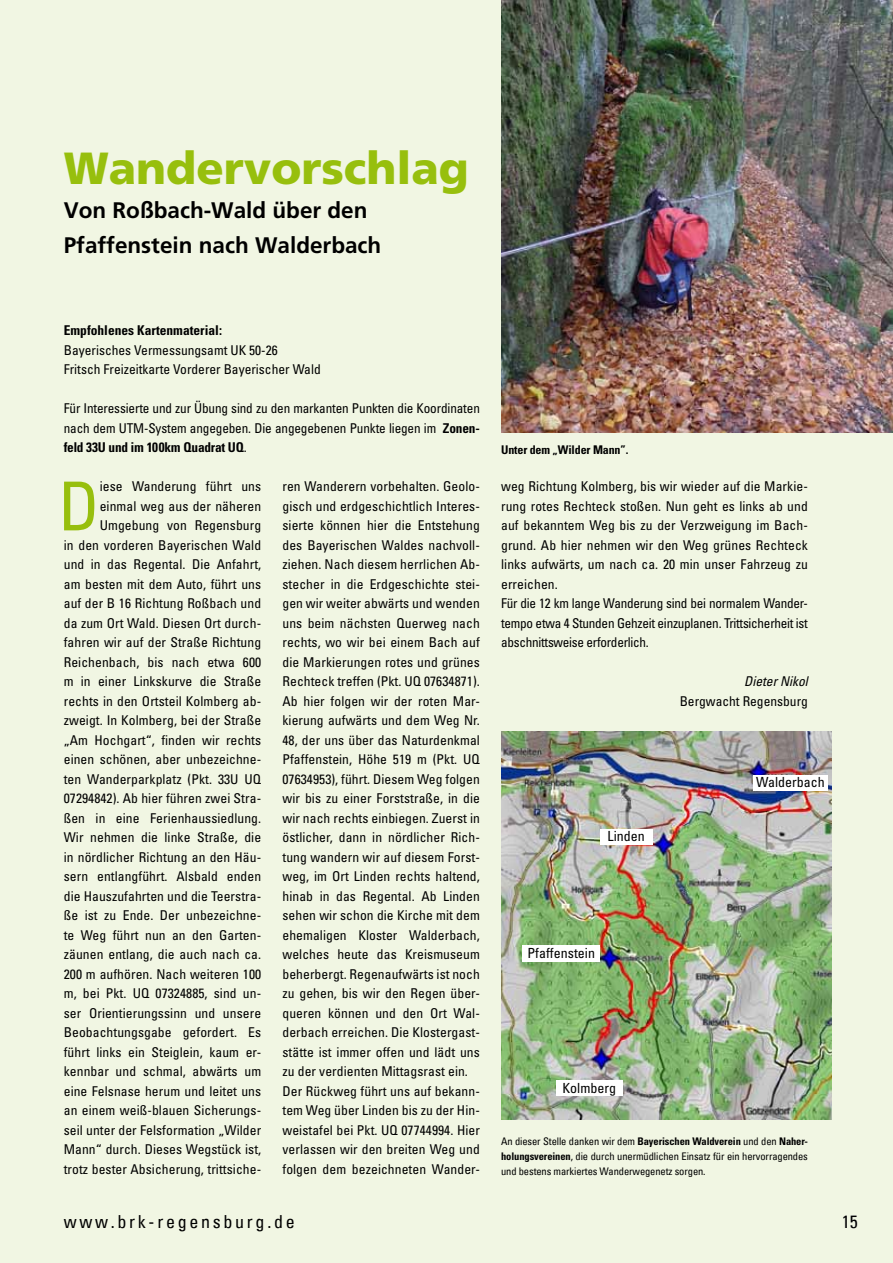
<style>
.page{position:relative;width:893px;height:1263px;background:#f1f6e3}
.page>*{position:absolute;margin:0;border:0;box-sizing:border-box;transform-origin:0 0}
.t1{font:condensed 67.5px "Univers LT";color:#97bf0d}
.t2{font:900 45px "Frutiger";color:#97bf0d}
.t3{font:700 22.5px/34.5px "Frutiger";color:#000}
.t4{font:condensed 18px "Univers LT";letter-spacing:.15em;color:#000}
.t5{font:condensed 13.95px "Univers";color:#000}
.t6{font:condensed 13.5px/19.5px "Univers";letter-spacing:.005em;color:#000}
.t7{font:700 condensed 13.5px "Univers S";letter-spacing:-.01em;color:#000}
.t8{font:700 condensed 13.5px "Univers";color:#000}
.t9{font:italic condensed 13.5px "Univers";color:#000}
.t10{font:700 condensed 12px "Univers";letter-spacing:-.01em;color:#000}
.t11{font:condensed 10.5px/15px "Univers LT";letter-spacing:-.01em;color:#000;text-align:justify}
.s1{font-family:"Univers S";font-weight:700}
.s2{font-family:"Univers";font-weight:400}
.s3{font-family:"Univers";font-weight:700}
</style>
<div class="page">
<img style="left:501px;top:0;width:392px;height:433px">
<img style="left:501px;top:731px;width:331px;height:388px">
<div style="left:753px;top:775px;width:74px;height:15px;background:#fff"></div>
<div style="left:600px;top:829px;width:53px;height:15px;background:#fff"></div>
<div style="left:523px;top:945px;width:77px;height:17px;background:#fff"></div>
<div style="left:556px;top:1080px;width:66px;height:16px;background:#fff"></div>
<h2 class="t2" style="left:64px;top:141px;width:407px">Wandervorschlag</h2>
<h3 class="t3" style="left:64px;top:193px;width:319px">Von Roßbach-Wald über den<br>Pfaffenstein nach Walderbach</h3>
<p class="t8" style="left:64px;top:322px;width:160px">Empfohlenes Kartenmaterial:</p>
<p class="t6" style="left:64px;top:340px;width:259px">Bayerisches Vermessungsamt UK 50-26<br>Fritsch Freizeitkarte Vorderer Bayerischer Wald</p>
<p class="t6" style="left:64px;top:398px;width:418px">Für Interessierte und zur Übung sind zu den markanten Punkten die Koordinaten nach dem UTM-System angegeben. Die angegebenen Punkte liegen im <span class="s1">Zonen-</span></p>
<p class="t7" style="left:64px;top:439px;width:185px">feld 33U und im 100km Quadrat UQ<span class="s2">.</span></p>
<p class="t10" style="left:501px;top:442px;width:129px">Unter dem „Wilder Mann”.</p>
<h1 class="t1" style="left:58px;top:464px;width:43px">D</h1>
<p class="t6" style="left:64px;top:476px;width:199px;text-align:right">iese Wanderung führt uns einmal weg aus der näheren<br>Umgebung von Regensburg<br>in den vorderen Bayerischen Wald und in das Regental. Die Anfahrt, am besten mit dem Auto, führt uns auf der B 16 Richtung Roßbach und da zum Ort Wald. Diesen Ort durch&shy;fahren wir auf der Straße Richtung<br>Reichenbach, bis nach etwa 600 m in einer Linkskurve die Straße rechts in den Ortsteil Kolmberg ab&shy;zweigt. In Kolmberg, bei der Straße „Am Hochgart“, finden wir rechts einen schönen, aber unbezeichne&shy;ten Wanderparkplatz (Pkt. 33U UQ<br>07294842). Ab hier führen zwei Stra&shy;ßen in eine Ferienhaussiedlung.<br>Wir nehmen die linke Straße, die in nördlicher Richtung an den Häu&shy;sern entlangführt. Alsbald enden die Hauszufahrten und die Teerstra&shy;ße ist zu Ende. Der unbezeichne&shy;te Weg führt nun an den Garten&shy;zäunen entlang, die auch nach ca.<br>200 m aufhören. Nach weiteren 100 m, bei Pkt. UQ 07324885, sind un&shy;ser Orientierungssinn und unsere<br>Beobachtungsgabe gefordert. Es führt links ein Steiglein, kaum er&shy;kennbar und schmal, abwärts um eine Felsnase herum und leitet uns an einem weiß-blauen Sicherungs&shy;seil unter der Felsformation „Wilder<br>Mann“ durch. Dieses Wegstück ist, trotz bester Absicherung, trittsiche-</p>
<p class="t6" style="left:282px;top:476px;width:199px">ren Wanderern vorbehalten. Geolo&shy;gisch und erdgeschichtlich Interes&shy;sierte können hier die Entstehung des Bayerischen Waldes nachvoll&shy;ziehen. Nach diesem herrlichen Ab&shy;stecher in die Erdgeschichte stei&shy;gen wir weiter abwärts und wenden uns beim nächsten Querweg nach rechts, wo wir bei einem Bach auf die Markierungen rotes und grünes Rechteck treffen (Pkt. UQ 07634871).<br>Ab hier folgen wir der roten Mar&shy;kierung aufwärts und dem Weg Nr.<br>48, der uns über das Naturdenkmal Pfaffenstein, Höhe 519 m (Pkt. UQ 07634953), führt. Diesem Weg folgen wir bis zu einer Forststraße, in die wir nach rechts einbiegen. Zuerst in östlicher, dann in nördlicher Rich&shy;tung wandern wir auf diesem Forst&shy;weg, im Ort Linden rechts haltend, hinab in das Regental. Ab Linden sehen wir schon die Kirche mit dem ehemaligen Kloster Walderbach, welches heute das Kreismuseum beherbergt. Regenaufwärts ist noch zu gehen, bis wir den Regen über&shy;queren können und den Ort Wal&shy;derbach erreichen. Die Klostergast&shy;stätte ist immer offen und lädt uns zu der verdienten Mittagsrast ein.<br>Der Rückweg führt uns auf bekann&shy;tem Weg über Linden bis zu der Hin&shy;weistafel bei Pkt. UQ 07744994. Hier verlassen wir den breiten Weg und folgen dem bezeichneten Wander-</p>
<p class="t6" style="left:501px;top:476px;width:308px">weg Richtung Kolmberg, bis wir wieder auf die Markie&shy;rung rotes Rechteck stoßen. Nun geht es links ab und auf bekanntem Weg bis zu der Verzweigung im Bach&shy;grund. Ab hier nehmen wir den Weg grünes Rechteck links aufwärts, um nach ca. 20 min unser Fahrzeug zu erreichen.<br>Für die 12 km lange Wanderung sind bei normalem Wander&shy;tempo etwa 4 Stunden Gehzeit einzuplanen. Trittsicherheit ist abschnittsweise erforderlich.</p>
<p class="t9" style="left:744px;top:673px;width:65px">Dieter Nikol</p>
<p class="t6" style="left:680px;top:691px;width:130px">Bergwacht Regensburg</p>
<p class="t5" style="left:756px;top:774px;width:70px">Walderbach</p>
<p class="t5" style="left:608px;top:827px;width:39px">Linden</p>
<p class="t5" style="left:527px;top:944px;width:69px">Pfaffenstein</p>
<p class="t5" style="left:562px;top:1079px;width:55px">Kolmberg</p>
<p class="t11" style="left:501px;top:1133px;width:308px">An dieser Stelle danken wir dem <span class="s3">Bayerischen Waldverein</span> und den <span class="s3">Naher&shy;holungsvereinen</span>, die durch unermüdlichen Einsatz für ein hervorragendes und bestens markiertes Wanderwegenetz sorgen.</p>
<h3 class="t4" style="left:64px;top:1210px;width:232px">www.brk-regensburg.de</h3>
<h3 class="t4" style="left:842px;top:1210px;width:17px">15</h3>
</div>
